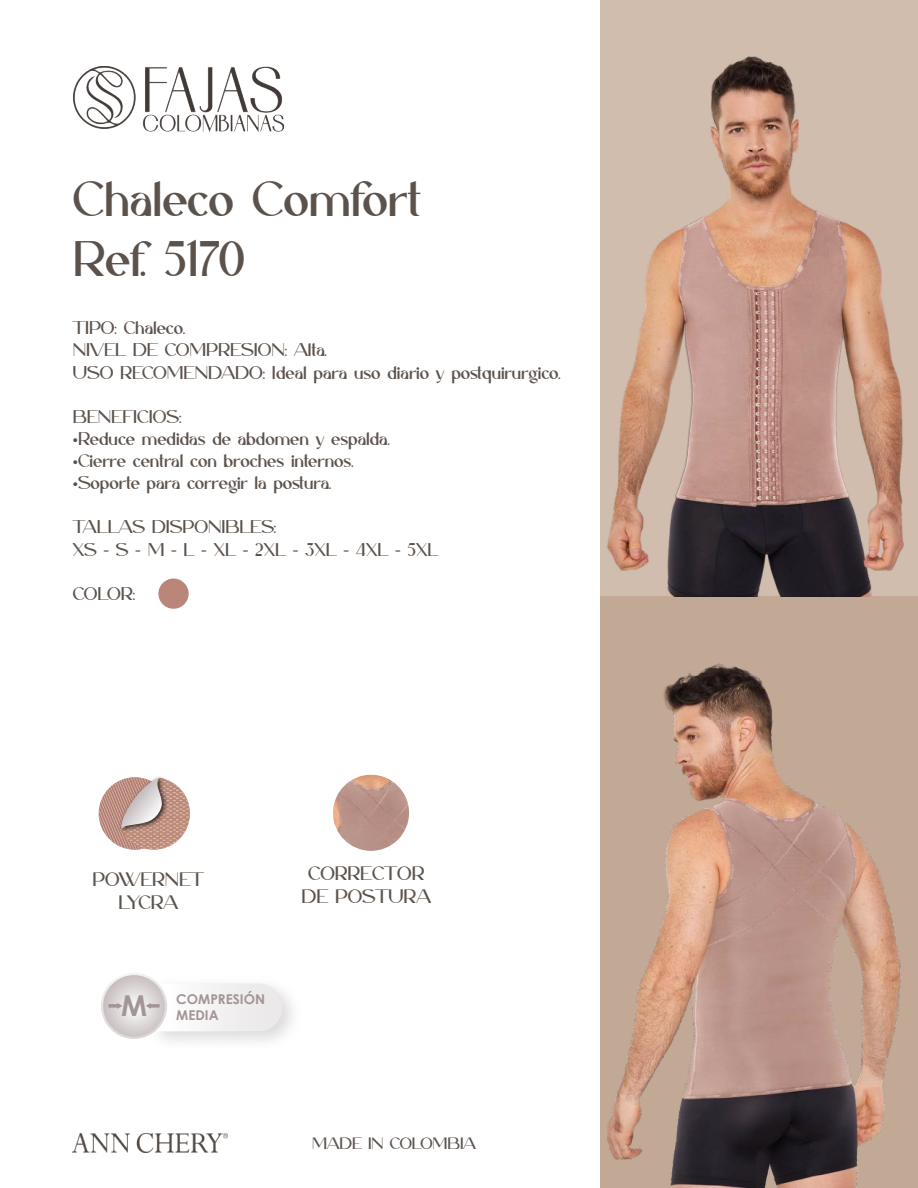
<style>
.page{position:relative;width:918px;height:1188px;background:#fff}
.page>*{position:absolute;margin:0;border:0;box-sizing:border-box;transform-origin:0 0}
.t1{font:49.8px/59.8px "Caligna DEMO Regular";color:#5c524c}
.t2{font:19.5px/23.4px "Caligna DEMO Regular";color:#5c524c;text-align:center}
.t3{font:18.45px/22px "Caligna DEMO Regular";color:#5c524c}
.t4{font:16.5px "Caligna DEMO Regular";color:#5c524c}
.t5{font:700 13.5px/16.2px "Century Gothic";color:#a29594}
.s1{font-family:"Myriad Pro"}
</style>
<div class="page">
<img style="left:73px;top:66px;width:211px;height:66px">
<div style="left:601px;top:0;width:317px;height:597px;background:#d0bdae"></div>
<div style="left:601px;top:597px;width:317px;height:591px;background:#c2a895"></div>
<img style="left:73px;top:1133px;width:155px;height:19px">
<img style="left:607px;top:663px;width:294px;height:525px">
<img style="left:606px;top:56px;width:312px;height:541px">
<div style="left:158px;top:579px;width:31px;height:30px;background:#ba867a;border-radius:50%"></div>
<img style="left:333px;top:775px;width:76px;height:76px;border-radius:38px">
<svg style="left:98px;top:777px;width:92px;height:73px"></svg>
<svg style="left:101px;top:973px;width:66px;height:66px"></svg>
<svg style="left:103px;top:975px;width:62px;height:62px;background:#dad4d5"></svg>
<svg style="left:108px;top:1004px;width:9px;height:4px"></svg>
<svg style="left:117px;top:1003px;width:5px;height:6px"></svg>
<svg style="left:151px;top:1004px;width:9px;height:4px"></svg>
<svg style="left:146px;top:1003px;width:5px;height:6px"></svg>
<h1 class="t1" style="left:73px;top:169px;width:349px">Chaleco Comfort<br>Ref. 5170</h1>
<p class="t3" style="left:73px;top:317px;width:489px">TIPO: Chaleco.<br>NIVEL DE COMPRESION: Alta.<br>USO RECOMENDADO: Ideal para uso diario y postquirurgico.</p>
<p class="t3" style="left:73px;top:406px;width:110px">BENEFICIOS:</p>
<p class="t3" style="left:73px;top:428px;width:318px"><span class="s1">•</span>Reduce medidas de abdomen y espalda.</p>
<p class="t3" style="left:73px;top:450px;width:282px"><span class="s1">•</span>Cierre central con broches internos.</p>
<p class="t3" style="left:73px;top:472px;width:260px"><span class="s1">•</span>Soporte para corregir la postura.</p>
<p class="t3" style="left:73px;top:516px;width:367px">TALLAS DISPONIBLES:<br>XS <span class="s1">-</span> S <span class="s1">-</span> M <span class="s1">-</span> L <span class="s1">-</span> XL <span class="s1">-</span> 2XL <span class="s1">-</span> 3XL <span class="s1">-</span> 4XL <span class="s1">-</span> 5XL</p>
<p class="t3" style="left:73px;top:583px;width:64px">COLOR:</p>
<p class="t2" style="left:93px;top:868px;width:113px">POWERNET<br>LYCRA</p>
<p class="t2" style="left:302px;top:862px;width:131px">CORRECTOR<br>DE POSTURA</p>
<p class="t5" style="left:121px;top:991px;width:145px;text-indent:55px">COMPRESIÓN<br><sup>M</sup> MEDIA</p>
<p class="t4" style="left:312px;top:1134px;width:165px">MADE IN COLOMBIA</p>
</div>
